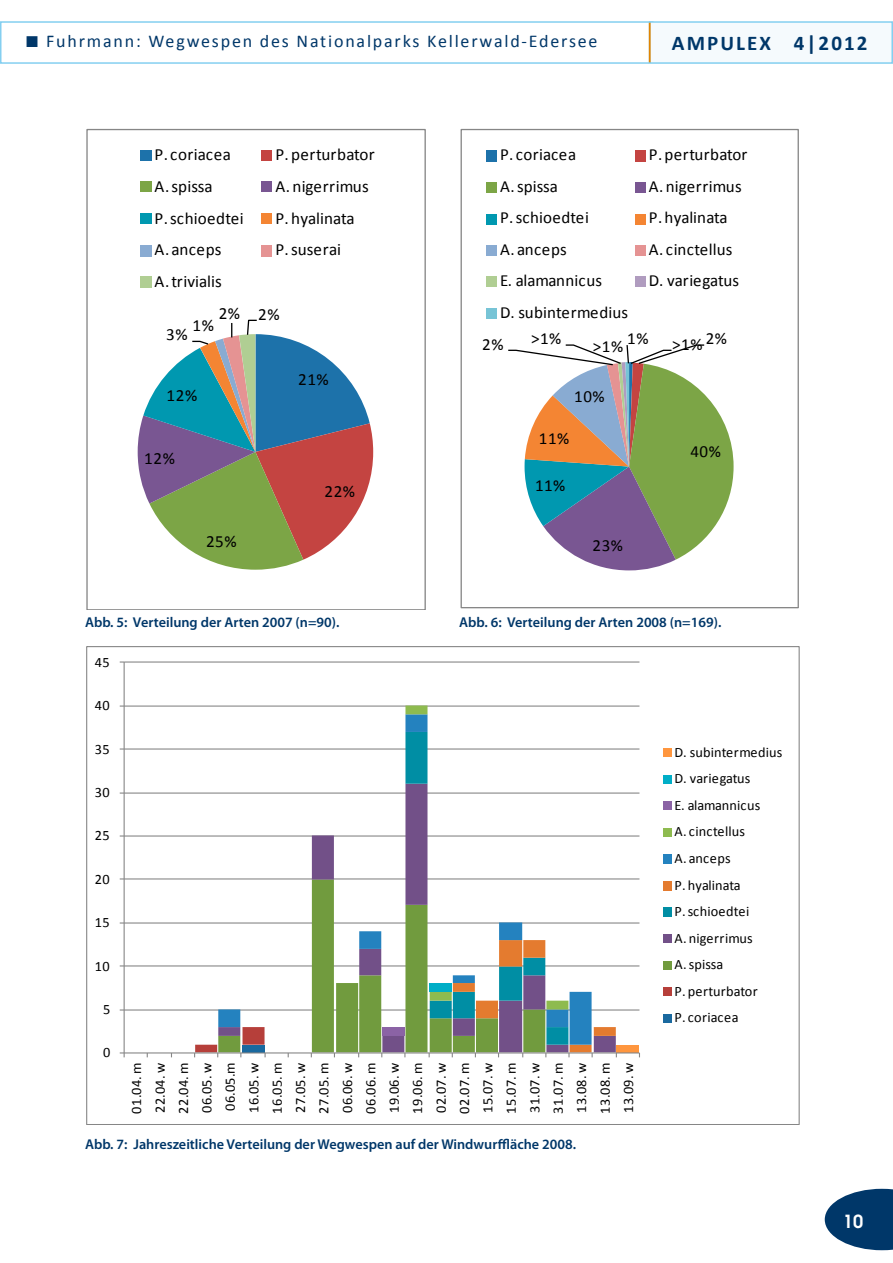
<style>
.page{position:relative;width:893px;height:1263px;background:#fff}
.page>*{position:absolute;margin:0;border:0;box-sizing:border-box;transform-origin:0 0}
.t1{font:700 21px "Calibri";letter-spacing:.1em;color:#003769}
.t2{font:18px "Calibri";letter-spacing:.1em;color:#003769}
.t3{font:600 18px "Avant Garde";color:#fff}
.t4{font:17.1px "Calibri";letter-spacing:.01em;color:#000}
.t5{font:17.1px "Calibri";letter-spacing:.035em;color:#000}
.t6{font:16.95px "Calibri";letter-spacing:.015em;color:#000}
.t7{font:16.95px "Calibri";letter-spacing:.035em;color:#000}
.t8{font:14.25px/23.4px "Calibri";letter-spacing:.03em;color:#000;text-align:justify}
.t9{font:600 14.25px "Myriad Pro";color:#003769}
.t10{font:14.25px/26.5px "Calibri";letter-spacing:.01em;color:#000}
</style>
<div class="page">
<div style="left:0;top:21px;width:653px;height:43px;border:2px solid #84cff0"></div>
<div style="left:650px;top:22px;width:242px;height:41px;background:#f5fafd"></div>
<div style="left:649px;top:21px;width:244px;height:43px;border:2px solid #84cff0"></div>
<svg style="left:825px;top:1189px;width:68px;height:61px"></svg>
<hr style="left:649px;top:23px;width:2px;height:39px;background:#e08503">
<svg style="left:508px;top:344px;width:226px;height:226px"></svg>
<div style="left:487px;top:150px;width:10px;height:12px;background:#1d72aa"></div>
<div style="left:636px;top:150px;width:10px;height:12px;background:#c44441"></div>
<div style="left:487px;top:182px;width:10px;height:11px;background:#7ca546"></div>
<div style="left:636px;top:182px;width:10px;height:11px;background:#795692"></div>
<div style="left:487px;top:214px;width:10px;height:10px;background:#0098b0"></div>
<div style="left:636px;top:214px;width:10px;height:10px;background:#f48533"></div>
<div style="left:487px;top:245px;width:10px;height:11px;background:#89abd2"></div>
<div style="left:636px;top:245px;width:10px;height:11px;background:#e59393"></div>
<div style="left:487px;top:276px;width:10px;height:11px;background:#b0ce93"></div>
<div style="left:636px;top:276px;width:10px;height:11px;background:#b09cbf"></div>
<div style="left:487px;top:308px;width:10px;height:10px;background:#77c4d6"></div>
<div style="left:461px;top:129px;width:338px;height:479px;border:1px solid #868686"></div>
<svg style="left:138px;top:319px;width:235px;height:251px"></svg>
<div style="left:140px;top:150px;width:12px;height:10px;background:#1d72aa"></div>
<div style="left:261px;top:150px;width:11px;height:10px;background:#c44441"></div>
<div style="left:140px;top:182px;width:12px;height:10px;background:#7ca546"></div>
<div style="left:261px;top:182px;width:11px;height:10px;background:#795692"></div>
<div style="left:140px;top:213px;width:12px;height:11px;background:#0098b0"></div>
<div style="left:261px;top:213px;width:11px;height:11px;background:#f48533"></div>
<div style="left:140px;top:245px;width:12px;height:11px;background:#89abd2"></div>
<div style="left:261px;top:245px;width:11px;height:11px;background:#e59393"></div>
<div style="left:140px;top:276px;width:12px;height:12px;background:#b0ce93"></div>
<div style="left:86px;top:129px;width:339px;height:481px;border:1px solid #868686"></div>
<hr style="left:124px;top:1009px;width:515px;height:1px;background:#868686">
<hr style="left:124px;top:965px;width:515px;height:1px;background:#868686">
<hr style="left:124px;top:922px;width:515px;height:1px;background:#868686">
<hr style="left:124px;top:878px;width:515px;height:1px;background:#868686">
<hr style="left:124px;top:835px;width:515px;height:1px;background:#868686">
<hr style="left:124px;top:792px;width:515px;height:2px;background:#868686">
<hr style="left:124px;top:748px;width:515px;height:1px;background:#868686">
<hr style="left:124px;top:705px;width:515px;height:2px;background:#868686">
<hr style="left:124px;top:661px;width:515px;height:2px;background:#868686">
<svg style="left:311px;top:792px;width:305px;height:260px"></svg>
<svg style="left:218px;top:748px;width:374px;height:297px"></svg>
<svg style="left:405px;top:705px;width:163px;height:304px"></svg>
<div style="left:382px;top:1027px;width:22px;height:9px;background:#8b63a5"></div>
<div style="left:430px;top:983px;width:22px;height:9px;background:#00aec7"></div>
<div style="left:617px;top:1045px;width:22px;height:7px;background:#ff963e"></div>
<hr style="left:124px;top:662px;width:1px;height:391px;background:#868686">
<hr style="left:124px;top:1052px;width:515px;height:1px;background:#868686">
<svg style="left:120px;top:1052px;width:5px;height:5px"></svg>
<svg style="left:194px;top:1027px;width:72px;height:30px"></svg>
<svg style="left:452px;top:940px;width:165px;height:117px"></svg>
<div style="left:663px;top:748px;width:9px;height:9px;background:#ff963e"></div>
<div style="left:663px;top:775px;width:9px;height:9px;background:#00aec7"></div>
<div style="left:663px;top:801px;width:9px;height:9px;background:#8b63a5"></div>
<div style="left:663px;top:828px;width:9px;height:8px;background:#8ebb4f"></div>
<div style="left:663px;top:854px;width:9px;height:10px;background:#2482bf"></div>
<div style="left:663px;top:881px;width:9px;height:9px;background:#e47b2f"></div>
<div style="left:663px;top:907px;width:9px;height:10px;background:#008ea4"></div>
<div style="left:663px;top:934px;width:9px;height:9px;background:#725088"></div>
<div style="left:663px;top:961px;width:9px;height:9px;background:#719b3e"></div>
<div style="left:663px;top:987px;width:9px;height:9px;background:#b63f3a"></div>
<div style="left:663px;top:1014px;width:9px;height:9px;background:#1a699f"></div>
<p class="t2" style="left:46px;top:30px;width:553px">Fuhrmann: Wegwespen des Nationalparks Kellerwald-Edersee</p>
<h1 class="t1" style="left:672px;top:29px;width:197px">AMPULEX 4|2012</h1>
<p class="t5" style="left:154px;top:144px;width:78px">P. coriacea</p>
<p class="t4" style="left:275px;top:144px;width:101px">P. perturbator</p>
<p class="t4" style="left:154px;top:175px;width:60px">A. spissa</p>
<p class="t4" style="left:275px;top:175px;width:95px">A. nigerrimus</p>
<p class="t4" style="left:154px;top:207px;width:91px">P. schioedtei</p>
<p class="t4" style="left:275px;top:207px;width:81px">P. hyalinata</p>
<p class="t4" style="left:154px;top:239px;width:69px">A. anceps</p>
<p class="t4" style="left:275px;top:239px;width:67px">P. suserai</p>
<p class="t4" style="left:154px;top:270px;width:69px">A. trivialis</p>
<p class="t4" style="left:219px;top:303px;width:62px">2% 2%</p>
<p class="t4" style="left:192px;top:314px;width:23px">1%</p>
<p class="t4" style="left:166px;top:324px;width:23px">3%</p>
<p class="t4" style="left:167px;top:384px;width:32px">12%</p>
<p class="t4" style="left:298px;top:368px;width:32px">21%</p>
<p class="t4" style="left:144px;top:447px;width:32px">12%</p>
<p class="t4" style="left:206px;top:530px;width:32px">25%</p>
<p class="t4" style="left:325px;top:480px;width:32px">22%</p>
<p class="t7" style="left:500px;top:144px;width:78px">P. coriacea</p>
<p class="t6" style="left:649px;top:144px;width:100px">P. perturbator</p>
<p class="t6" style="left:500px;top:176px;width:59px">A. spissa</p>
<p class="t6" style="left:649px;top:176px;width:94px">A. nigerrimus</p>
<p class="t6" style="left:500px;top:207px;width:90px">P. schioedtei</p>
<p class="t6" style="left:649px;top:207px;width:80px">P. hyalinata</p>
<p class="t6" style="left:500px;top:239px;width:68px">A. anceps</p>
<p class="t6" style="left:649px;top:239px;width:85px">A. cinctellus</p>
<p class="t6" style="left:500px;top:270px;width:103px">E. alamannicus</p>
<p class="t6" style="left:649px;top:270px;width:92px">D. variegatus</p>
<p class="t6" style="left:500px;top:302px;width:130px">D. subintermedius</p>
<p class="t6" style="left:482px;top:333px;width:23px">2%</p>
<p class="t6" style="left:531px;top:328px;width:32px">&gt;1%</p>
<p class="t6" style="left:593px;top:336px;width:57px">&gt;1% 1%</p>
<p class="t6" style="left:574px;top:386px;width:32px">10%</p>
<p class="t6" style="left:539px;top:427px;width:32px">11%</p>
<p class="t6" style="left:535px;top:474px;width:32px">11%</p>
<p class="t6" style="left:592px;top:534px;width:32px">23%</p>
<p class="t6" style="left:672px;top:333px;width:56px">&gt;1% 2%</p>
<p class="t6" style="left:690px;top:440px;width:32px">40%</p>
<p class="t9" style="left:85px;top:613px;width:256px">Abb. 5: Verteilung der Arten 2007 (n=90).</p>
<p class="t9" style="left:459px;top:613px;width:264px">Abb. 6: Verteilung der Arten 2008 (n=169).</p>
<p class="t8" style="left:95px;top:650px;width:16px">45</p>
<p class="t8" style="left:95px;top:694px;width:16px">40</p>
<p class="t8" style="left:95px;top:737px;width:16px">35</p>
<p class="t8" style="left:95px;top:781px;width:16px">30</p>
<p class="t8" style="left:95px;top:824px;width:16px">25</p>
<p class="t8" style="left:95px;top:867px;width:16px">20</p>
<p class="t8" style="left:95px;top:911px;width:16px">15</p>
<p class="t8" style="left:95px;top:954px;width:16px">10</p>
<p class="t8" style="left:103px;top:998px;width:9px">5</p>
<p class="t8" style="left:103px;top:1041px;width:9px">0</p>
<p class="t8" style="left:125px;top:1114px;width:53px;rotate:-90deg">01.04. m 22.04. w 22.04. m 06.05. w 06.05.m 16.05. w 16.05. m 27.05. w 27.05. m 06.06. w 06.06. m 19.06. w 19.06. m 02.07. w 02.07. m 15.07. w 15.07. m 31.07. w 31.07. m 13.08. w 13.08. m 13.09. w</p>
<p class="t9" style="left:85px;top:1135px;width:493px">Abb. 7: Jahreszeitliche Verteilung der Wegwespen auf der Windwurffläche 2008.</p>
<p class="t10" style="left:674px;top:739px;width:109px">D. subintermedius<br>D. variegatus<br>E. alamannicus<br>A. cinctellus<br>A. anceps<br>P. hyalinata<br>P. schioedtei<br>A. nigerrimus<br>A. spissa<br>P. perturbator<br>P. coriacea</p>
<p class="t3" style="left:843px;top:1209px;width:22px">10</p>
</div>
